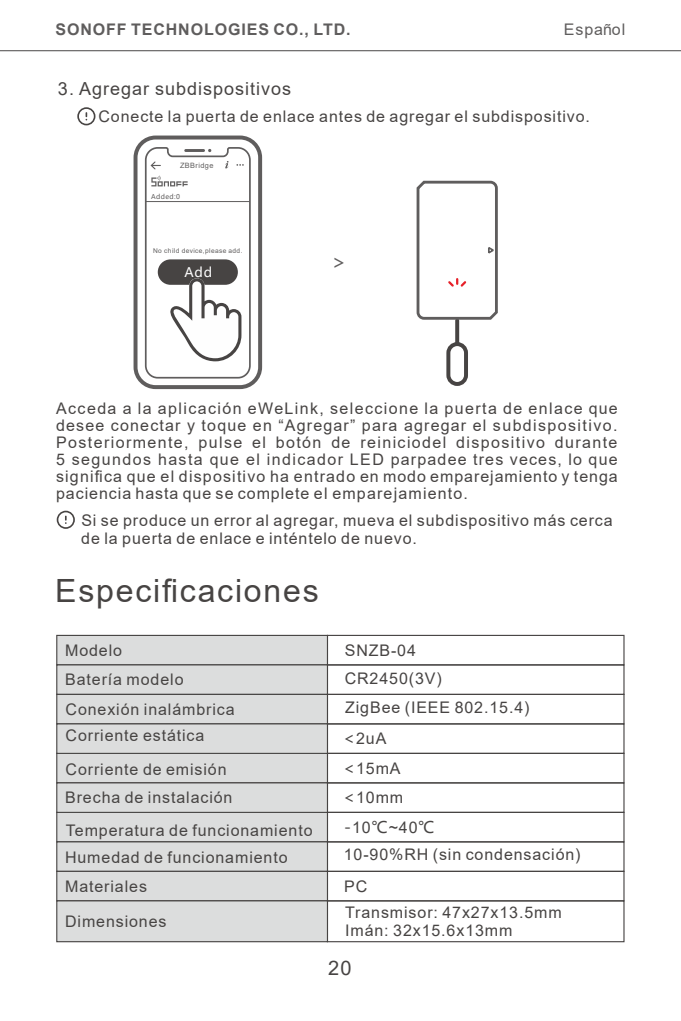
<style>
.page{position:relative;width:681px;height:1021px;background:#fff}
.page>*{position:absolute;margin:0;border:0;box-sizing:border-box;transform-origin:0 0}
.t1{font:32px "Arial";letter-spacing:.055em;color:#474443}
.t2{font:20px "Arial";color:#474443}
.t3{font:19.6px "Microsoft Ya Hei";color:#5f5d5d}
.t4{font:18px "Arial";letter-spacing:.055em;color:#474443}
.t5{font:16px/16.8px "Arial";letter-spacing:.055em;color:#474443}
.t6{font:700 16px "Arial";letter-spacing:.055em;color:#5f5d5d}
.t7{font:16px "Arial";letter-spacing:.055em;color:#5f5d5d}
.t8{font:13.2px "Microsoft Ya Hei";color:#fefefe}
.t9{font:7.2px "Arial";letter-spacing:.055em;color:#5f5d5d}
.t10{font:6.4px "Arial";letter-spacing:.055em;color:#5f5d5d}
.t11{font:6.4px "Microsoft Ya Hei";letter-spacing:.06em;color:#5f5d5d}
.s1{font-family:"Microsoft Ya Hei"}
</style>
<div class="page">
<svg style="left:77px;top:107px;width:18px;height:18px"></svg>
<svg style="left:57px;top:510px;width:18px;height:19px"></svg>
<div style="left:327px;top:635px;width:297px;height:30px;border:1px solid #474443"></div>
<div style="left:57px;top:635px;width:270px;height:30px;background:#dcdddd"></div>
<div style="left:56px;top:635px;width:272px;height:30px;border:1px solid #474443"></div>
<div style="left:327px;top:664px;width:297px;height:31px;border:1px solid #474443"></div>
<div style="left:57px;top:665px;width:270px;height:29px;background:#dcdddd"></div>
<div style="left:56px;top:664px;width:272px;height:31px;border:1px solid #474443"></div>
<div style="left:327px;top:693px;width:297px;height:31px;border:1px solid #474443"></div>
<div style="left:57px;top:694px;width:270px;height:30px;background:#dcdddd"></div>
<div style="left:56px;top:693px;width:272px;height:31px;border:1px solid #474443"></div>
<div style="left:57px;top:812px;width:270px;height:29px;background:#dcdddd"></div>
<div style="left:327px;top:841px;width:297px;height:30px;border:1px solid #474443"></div>
<div style="left:57px;top:841px;width:270px;height:30px;background:#dcdddd"></div>
<div style="left:56px;top:841px;width:272px;height:30px;border:1px solid #474443"></div>
<div style="left:327px;top:870px;width:297px;height:31px;border:1px solid #474443"></div>
<div style="left:57px;top:871px;width:270px;height:29px;background:#dcdddd"></div>
<div style="left:56px;top:870px;width:272px;height:31px;border:1px solid #474443"></div>
<div style="left:327px;top:900px;width:297px;height:42px;border:1px solid #474443"></div>
<div style="left:57px;top:900px;width:270px;height:41px;background:#dcdddd"></div>
<div style="left:56px;top:900px;width:272px;height:42px;border:1px solid #474443"></div>
<div style="left:133px;top:135px;width:129px;height:254px;border:4px solid #5f5d5d;border-radius:20px"></div>
<svg style="left:144px;top:147px;width:107px;height:232px"></svg>
<hr style="left:0;top:50px;width:680px;height:1px;background:#5f5d5d">
<div style="left:446px;top:342px;width:22px;height:44px;border:4px solid #474443;border-radius:9px"></div>
<svg style="left:455px;top:321px;width:4px;height:23px"></svg>
<svg style="left:416px;top:180px;width:82px;height:141px"></svg>
<div style="left:57px;top:753px;width:270px;height:29px;background:#dcdddd"></div>
<div style="left:327px;top:782px;width:297px;height:31px;border:1px solid #474443"></div>
<div style="left:57px;top:782px;width:270px;height:30px;background:#dcdddd"></div>
<div style="left:56px;top:782px;width:272px;height:31px;border:1px solid #474443"></div>
<div style="left:327px;top:723px;width:297px;height:31px;border:1px solid #474443"></div>
<div style="left:57px;top:724px;width:270px;height:29px;background:#dcdddd"></div>
<div style="left:56px;top:723px;width:272px;height:31px;border:1px solid #474443"></div>
<p class="t6" style="left:55px;top:18px;width:296px">SONOFF TECHNOLOGIES CO., LTD.</p>
<p class="t7" style="left:563px;top:18px;width:63px">Español</p>
<p class="t4" style="left:58px;top:76px;width:235px">3. Agregar subdispositivos</p>
<p class="t5" style="left:98px;top:108px;width:492px">Conecte la puerta de enlace antes de agregar el subdispositivo.</p>
<p class="t9" style="left:180px;top:160px;width:35px">ZBBridge</p>
<p class="t11" style="left:151px;top:192px;width:30px">Added:0</p>
<p class="t10" style="left:153px;top:246px;width:91px">No child device,please add.</p>
<p class="t8" style="left:184px;top:263px;width:29px">Add</p>
<p class="t3" style="left:331px;top:248px;width:16px">&gt;</p>
<p class="t5" style="left:56px;top:399px;width:563px;text-align:justify">Acceda a la aplicación eWeLink, seleccione la puerta de enlace que desee conectar y toque en “Agregar” para agregar el subdispositivo.<br>Posteriormente, pulse el botón de reiniciodel dispositivo durante 5 segundos hasta que el indicador LED parpadee tres veces, lo que significa que el dispositivo ha entrado en modo emparejamiento y tenga paciencia hasta que se complete el emparejamiento.</p>
<p class="t5" style="left:81px;top:511px;width:532px;line-height:18px">Si se produce un error al agregar, mueva el subdispositivo más cerca de la puerta de enlace e inténtelo de nuevo.</p>
<h1 class="t1" style="left:55px;top:568px;width:265px">Especificaciones</h1>
<p class="t5" style="left:65px;top:641px;width:58px">Modelo</p>
<p class="t5" style="left:65px;top:671px;width:120px">Batería modelo</p>
<p class="t5" style="left:65px;top:700px;width:170px">Conexión inalámbrica</p>
<p class="t5" style="left:344px;top:635px;width:186px;line-height:28.8px">SNZB-04<br>CR2450(3V)<br>ZigBee (IEEE 802.15.4)</p>
<p class="t5" style="left:66px;top:718px;width:162px;line-height:34px">Corriente estática<br>Corriente de emisión</p>
<p class="t5" style="left:65px;top:789px;width:169px">Brecha de instalación</p>
<p class="t5" style="left:343px;top:723px;width:59px;line-height:29.6px"><span class="s1">&lt;</span>2uA <span class="s1">&lt;</span>15mA</p>
<p class="t5" style="left:343px;top:789px;width:61px"><span class="s1">&lt;</span>10mm</p>
<p class="t5" style="left:66px;top:822px;width:248px">Temperatura de funcionamiento</p>
<p class="t5" style="left:344px;top:819px;width:92px"><span class="s1">-</span>10<span class="s1">℃</span>~40<span class="s1">℃</span></p>
<p class="t5" style="left:65px;top:849px;width:224px">Humedad de funcionamiento</p>
<p class="t5" style="left:343px;top:846px;width:238px">10-90%RH (sin condensación)</p>
<p class="t5" style="left:65px;top:868px;width:103px;line-height:35.2px">Materiales<br>Dimensiones</p>
<p class="t5" style="left:344px;top:877px;width:25px">PC</p>
<p class="t5" style="left:345px;top:903px;width:218px;line-height:18px">Transmisor: 47x27x13.5mm<br>Imán: 32x15.6x13mm</p>
<p class="t2" style="left:328px;top:954px;width:25px">20</p>
</div>
